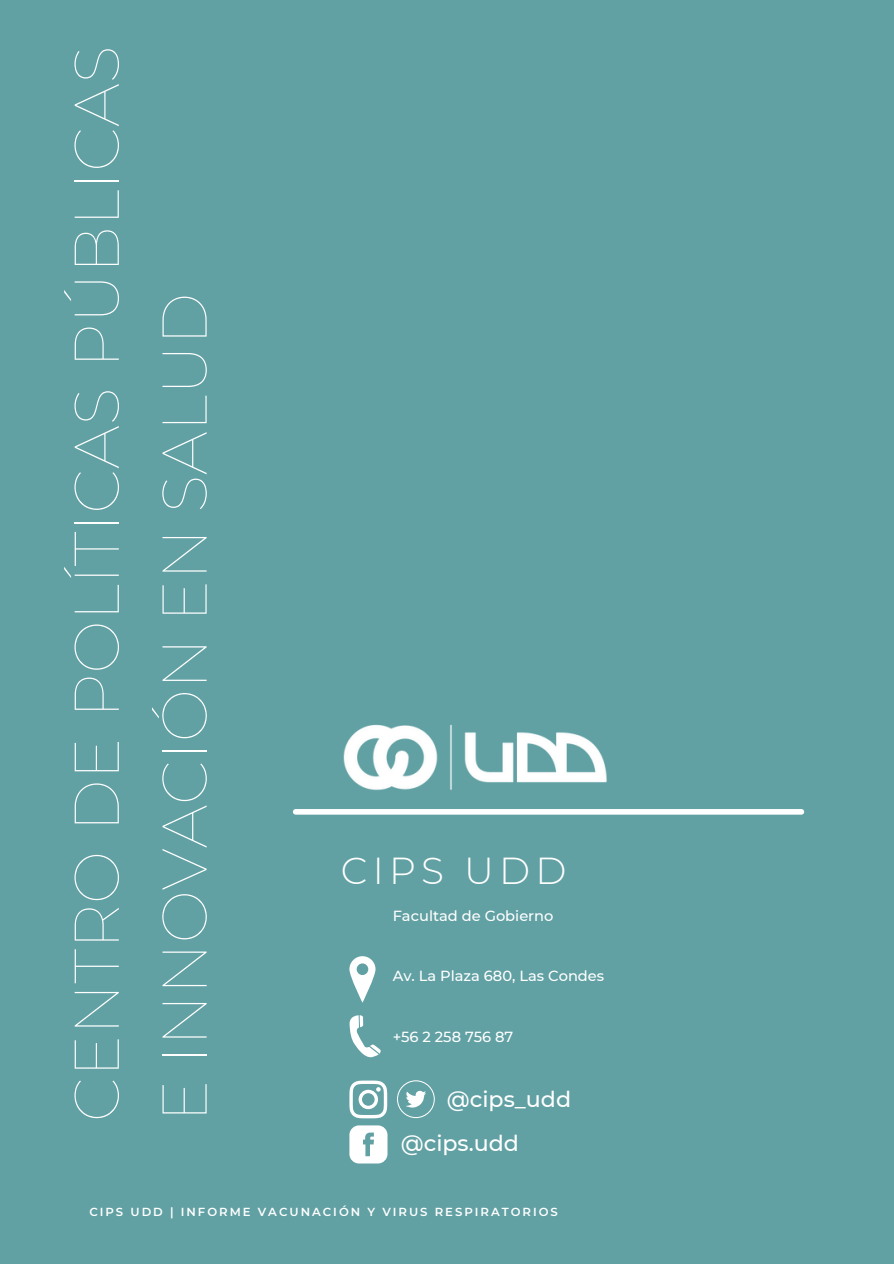
<style>
.page{position:relative;width:894px;height:1264px;background:#fff}
.page>*{position:absolute;margin:0;border:0;box-sizing:border-box;transform-origin:0 0}
.t1{font:100 63px/87.8px "Montserrat";color:#fff}
.t2{font:300 37.5px "Montserrat";letter-spacing:.14em;color:#fff}
.t3{font:500 22.2px "Montserrat";color:#fff}
.t4{font:500 14.7px "Montserrat";color:#fff}
.t5{font:600 11.7px "Montserrat";letter-spacing:.17em;color:#fff}
</style>
<div class="page">
<div style="left:0;top:0;width:893px;height:1263px;background:#61a0a3"></div>
<div style="left:295px;top:809px;width:506px;height:5px;background:#fff"></div>
<img style="left:343px;top:724px;width:264px;height:67px">
<svg style="left:349px;top:956px;width:26px;height:46px"></svg>
<svg style="left:349px;top:1015px;width:32px;height:42px"></svg>
<svg style="left:349px;top:1080px;width:38px;height:38px"></svg>
<svg style="left:397px;top:1080px;width:37px;height:38px"></svg>
<svg style="left:349px;top:1125px;width:38px;height:38px"></svg>
<h2 class="t1" style="left:52px;top:1121px;width:1077px;rotate:-90deg">CENTRO DE POLÍTICAS PÚBLICAS<br>E INNOVACIÓN EN SALUD</h2>
<p class="t2" style="left:340px;top:848px;width:227px">CIPS UDD</p>
<p class="t4" style="left:392px;top:906px;width:162px">Facultad de Gobierno</p>
<h4 class="t4" style="left:392px;top:967px;width:213px">Av. La Plaza 680, Las Condes</h4>
<h4 class="t4" style="left:392px;top:1027px;width:122px">+56 2 258 756 87</h4>
<h4 class="t3" style="left:446px;top:1085px;width:126px">@cips_udd</h4>
<p class="t3" style="left:400px;top:1129px;width:120px">@cips.udd</p>
<p class="t5" style="left:89px;top:1204px;width:470px">CIPS UDD | INFORME VACUNACIÓN Y VIRUS RESPIRATORIOS</p>
</div>
